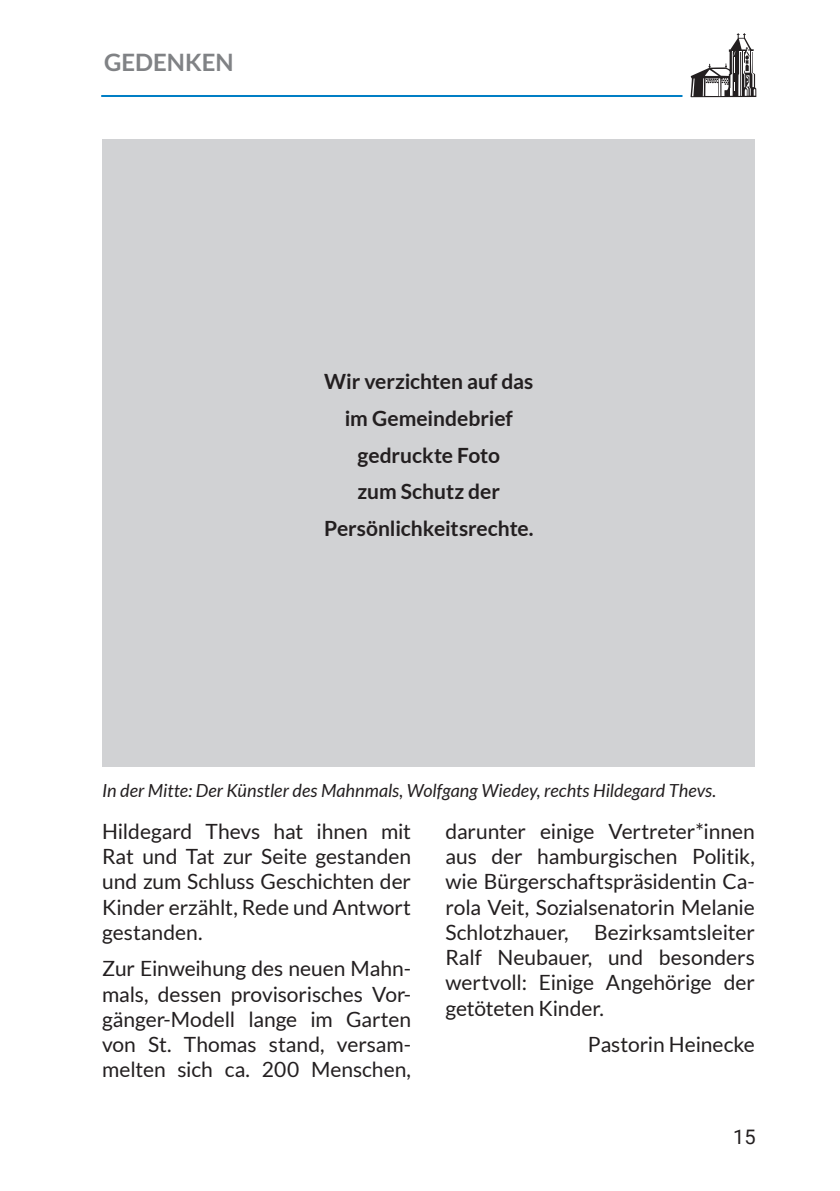
<style>
.page{position:relative;width:840px;height:1191px;background:#fff}
.page>*{position:absolute;margin:0;border:0;box-sizing:border-box;transform-origin:0 0}
.t1{font:700 24px "Lato";color:#808285}
.t2{font:21px/25.2px "Lato";letter-spacing:-.005em;color:#231f20;text-align:justify}
.t3{font:700 21px/36.6px "Lato";letter-spacing:-.005em;color:#231f20;text-align:center}
.t4{font:20px "Roboto";color:#231f20}
.t5{font:italic 18px "Lato";letter-spacing:.005em;color:#231f20}
</style>
<div class="page">
<hr style="left:101px;top:95px;width:581px;height:2px;background:#007ec5">
<svg style="left:690px;top:33px;width:66px;height:64px"></svg>
<div style="left:102px;top:139px;width:652px;height:627px;background:#d1d2d4"></div>
<p class="t1" style="left:104px;top:49px;width:131px">GEDENKEN</p>
<p class="t3" style="left:324px;top:363px;width:211px">Wir verzichten auf das im Gemeindebrief gedruckte Foto<br>zum Schutz der<br>Persönlichkeitsrechte.</p>
<p class="t5" style="left:102px;top:780px;width:615px">In der Mitte: Der Künstler des Mahnmals, Wolfgang Wiedey, rechts Hildegard Thevs.</p>
<p class="t2" style="left:102px;top:818px;width:310px">Hildegard Thevs hat ihnen mit Rat und Tat zur Seite gestanden und zum Schluss Geschichten der Kinder erzählt, Rede und Antwort gestanden.</p>
<p class="t2" style="left:102px;top:956px;width:310px">Zur Einweihung des neuen Mahn&shy;mals, dessen provisorisches Vor&shy;gänger-Modell lange im Garten von St. Thomas stand, versam&shy;melten sich ca. 200 Menschen,</p>
<p class="t2" style="left:445px;top:818px;width:310px">darunter einige Vertreter*innen aus der hamburgischen Politik, wie Bürgerschaftspräsidentin Ca&shy;rola Veit, Sozialsenatorin Melanie Schlotzhauer, Bezirksamtsleiter Ralf Neubauer, und besonders wertvoll: Einige Angehörige der getöteten Kinder.</p>
<p class="t2" style="left:587px;top:1031px;width:168px">Pastorin Heinecke</p>
<p class="t4" style="left:732px;top:1122px;width:24px">15</p>
</div>
